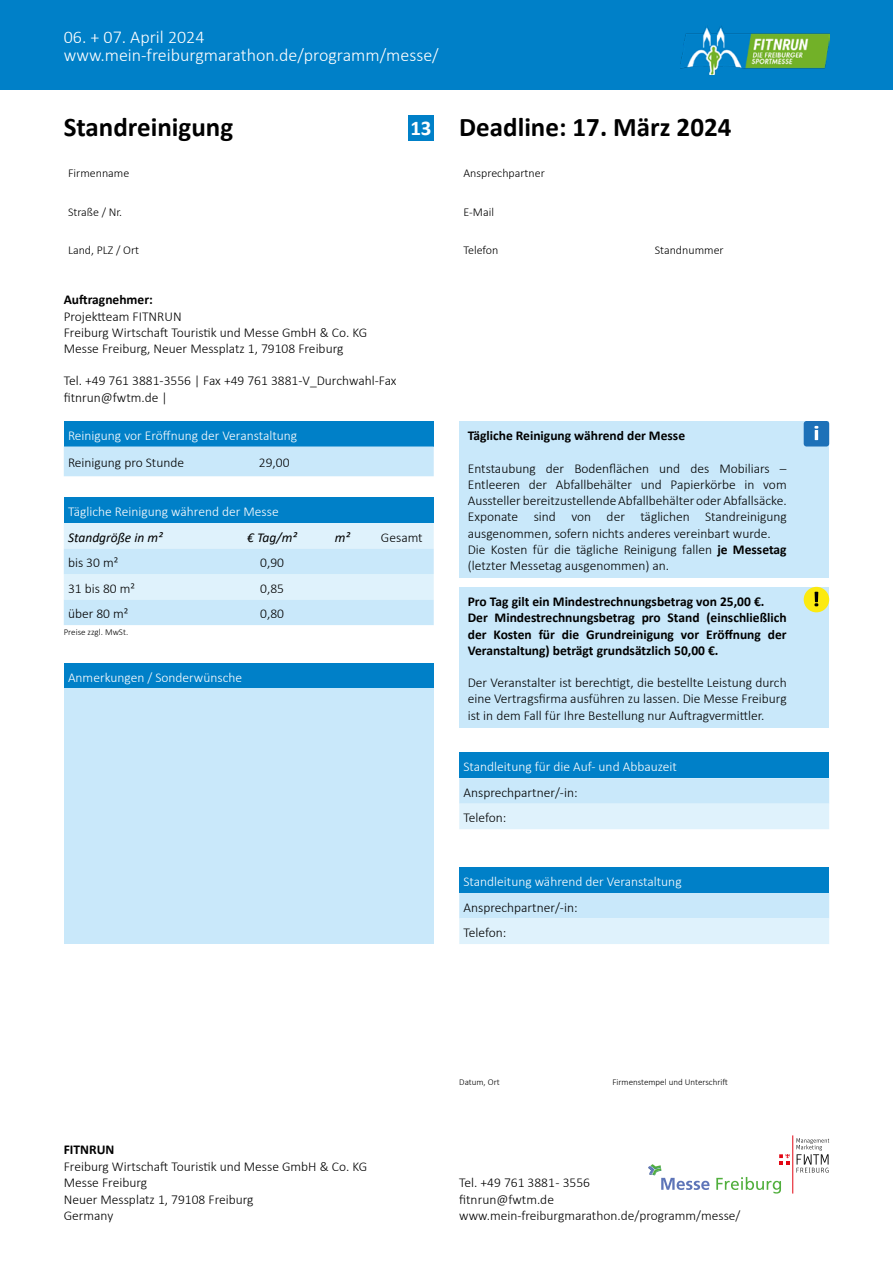
<style>
.page{position:relative;width:893px;height:1263px;background:#fff}
.page>*{position:absolute;margin:0;border:0;box-sizing:border-box;transform-origin:0 0}
.t1{font:700 27px "Calibri";color:#000}
.t2{font:300 18px/18px "Calibri";color:#fff}
.t3{font:300 13.5px/16.2px "Calibri";color:#000}
.t4{font:700 13.5px/16.2px "Calibri";color:#000}
.t5{font:300 13.5px "Calibri";color:#fff}
.t6{font:italic 13.5px "Calibri";color:#000}
.t7{font:300 12px "Calibri";color:#000}
.t8{font:300 9px "Calibri";color:#000}
.s1{font-size:21px;color:#fff}
.s2{font-weight:700}
</style>
<div class="page">
<div style="left:0;top:0;width:893px;height:89px;background:#0080c8"></div>
<img style="left:680px;top:26px;width:149px;height:48px">
<svg style="left:716px;top:1177px;width:65px;height:16px"></svg>
<svg style="left:648px;top:1164px;width:62px;height:26px"></svg>
<svg style="left:779px;top:1154px;width:11px;height:10px"></svg>
<hr style="left:792px;top:1135px;width:1px;height:58px;background:#e30613">
<svg style="left:796px;top:1138px;width:33px;height:35px"></svg>
<div style="left:408px;top:115px;width:26px;height:25px;background:#0080c8"></div>
<div style="left:459px;top:421px;width:370px;height:157px;background:#c9e8fa"></div>
<div style="left:804px;top:421px;width:25px;height:25px;background:#1d71b8;border-radius:3px"></div>
<svg style="left:814px;top:426px;width:4px;height:14px"></svg>
<div style="left:64px;top:421px;width:370px;height:25px;background:#0080c8"></div>
<div style="left:64px;top:446px;width:370px;height:30px;background:#c9e8fa"></div>
<div style="left:64px;top:497px;width:370px;height:26px;background:#0080c8"></div>
<svg style="left:64px;top:523px;width:370px;height:102px"></svg>
<div style="left:64px;top:663px;width:370px;height:25px;background:#0080c8"></div>
<div style="left:64px;top:688px;width:370px;height:256px;background:#c9e8fa"></div>
<div style="left:459px;top:587px;width:370px;height:140px;background:#c9e8fa"></div>
<div style="left:804px;top:587px;width:25px;height:25px;background:#fcea10;border-radius:50%"></div>
<svg style="left:814px;top:592px;width:4px;height:14px"></svg>
<div style="left:459px;top:753px;width:370px;height:25px;background:#0080c8"></div>
<svg style="left:459px;top:778px;width:370px;height:51px"></svg>
<div style="left:459px;top:867px;width:370px;height:26px;background:#0080c8"></div>
<svg style="left:459px;top:893px;width:370px;height:51px"></svg>
<h2 class="t2" style="left:64px;top:28px;width:376px">06. + 07. April 2024 www.mein-freiburgmarathon.de/programm/messe/</h2>
<h1 class="t1" style="left:64px;top:108px;width:171px">Standreinigung</h1>
<h1 class="t1" style="left:410px;top:108px;width:323px"><span class="s1">13</span> Deadline: 17. März 2024</h1>
<p class="t7" style="left:68px;top:166px;width:63px">Firmenname</p>
<p class="t7" style="left:463px;top:166px;width:83px">Ansprechpartner</p>
<p class="t7" style="left:463px;top:204px;width:32px">E-Mail</p>
<p class="t7" style="left:68px;top:204px;width:56px">Straße / Nr.</p>
<p class="t7" style="left:68px;top:242px;width:73px">Land, PLZ / Ort</p>
<p class="t7" style="left:463px;top:242px;width:36px">Telefon</p>
<p class="t7" style="left:655px;top:242px;width:70px">Standnummer</p>
<p class="t4" style="left:64px;top:292px;width:91px">Auftragnehmer:</p>
<p class="t3" style="left:64px;top:308px;width:305px">Projektteam FITNRUN<br>Freiburg Wirtschaft Touristik und Messe GmbH &amp; Co. KG<br>Messe Freiburg, Neuer Messplatz 1, 79108 Freiburg</p>
<p class="t3" style="left:64px;top:373px;width:334px">Tel. +49 761 3881-3556 | Fax +49 761 3881-V_Durchwahl-Fax fitnrun@fwtm.de |</p>
<p class="t5" style="left:68px;top:427px;width:231px">Reinigung vor Eröffnung der Veranstaltung</p>
<p class="t3" style="left:68px;top:454px;width:118px">Reinigung pro Stunde</p>
<p class="t3" style="left:259px;top:454px;width:32px">29,00</p>
<p class="t5" style="left:68px;top:503px;width:212px">Tägliche Reinigung während der Messe</p>
<p class="t6" style="left:68px;top:528px;width:96px">Standgröße in m²</p>
<p class="t6" style="left:247px;top:528px;width:51px">€ Tag/m²</p>
<p class="t6" style="left:335px;top:528px;width:17px">m²</p>
<p class="t3" style="left:381px;top:529px;width:43px">Gesamt</p>
<p class="t3" style="left:68px;top:554px;width:52px">bis 30 m²</p>
<p class="t3" style="left:260px;top:554px;width:25px">0,90</p>
<p class="t3" style="left:68px;top:580px;width:68px">31 bis 80 m²</p>
<p class="t3" style="left:260px;top:580px;width:25px">0,85</p>
<p class="t3" style="left:68px;top:605px;width:62px">über 80 m²</p>
<p class="t3" style="left:260px;top:605px;width:25px">0,80</p>
<p class="t8" style="left:64px;top:626px;width:66px">Preise zzgl. MwSt.</p>
<p class="t5" style="left:68px;top:669px;width:176px">Anmerkungen / Sonderwünsche</p>
<p class="t4" style="left:468px;top:428px;width:219px">Tägliche Reinigung während der Messe</p>
<p class="t3" style="left:468px;top:460px;width:320px">Entstaubung der Bodenflächen und des Mobiliars – Entleeren der Abfallbehälter und Papierkörbe in vom Aussteller bereitzustellende Abfallbehälter oder Abfallsäcke.<br>Exponate sind von der täglichen Standreinigung ausgenommen, sofern nichts anderes vereinbart wurde.<br>Die Kosten für die tägliche Reinigung fallen <span class="s2">je Messetag </span>(letzter Messetag ausgenommen) an.</p>
<p class="t4" style="left:468px;top:593px;width:320px">Pro Tag gilt ein Mindestrechnungsbetrag von 25,00 €.<br>Der Mindestrechnungsbetrag pro Stand (einschließlich der Kosten für die Grundreinigung vor Eröffnung der Veranstaltung) beträgt grundsätzlich 50,00 €.</p>
<p class="t3" style="left:468px;top:674px;width:320px;text-align:justify">Der Veranstalter ist berechtigt, die bestellte Leistung durch eine Vertragsfirma ausführen zu lassen. Die Messe Freiburg ist in dem Fall für Ihre Bestellung nur Auftragvermittler.</p>
<p class="t5" style="left:463px;top:758px;width:215px">Standleitung für die Auf- und Abbauzeit</p>
<p class="t3" style="left:463px;top:779px;width:116px;line-height:25.5px">Ansprechpartner/-in:<br>Telefon:</p>
<p class="t5" style="left:463px;top:873px;width:220px">Standleitung während der Veranstaltung</p>
<p class="t3" style="left:463px;top:894px;width:116px;line-height:25.5px">Ansprechpartner/-in:<br>Telefon:</p>
<p class="t4" style="left:64px;top:1142px;width:52px">FITNRUN</p>
<p class="t3" style="left:64px;top:1158px;width:305px">Freiburg Wirtschaft Touristik und Messe GmbH &amp; Co. KG<br>Messe Freiburg<br>Neuer Messplatz 1, 79108 Freiburg<br>Germany</p>
<p class="t8" style="left:459px;top:1076px;width:42px">Datum, Ort</p>
<p class="t8" style="left:612px;top:1076px;width:117px">Firmenstempel und Unterschrift</p>
<p class="t3" style="left:459px;top:1174px;width:283px">Tel. +49 761 3881 - 3556<br>fitnrun@fwtm.de www.mein-freiburgmarathon.de/programm/messe/</p>
</div>
